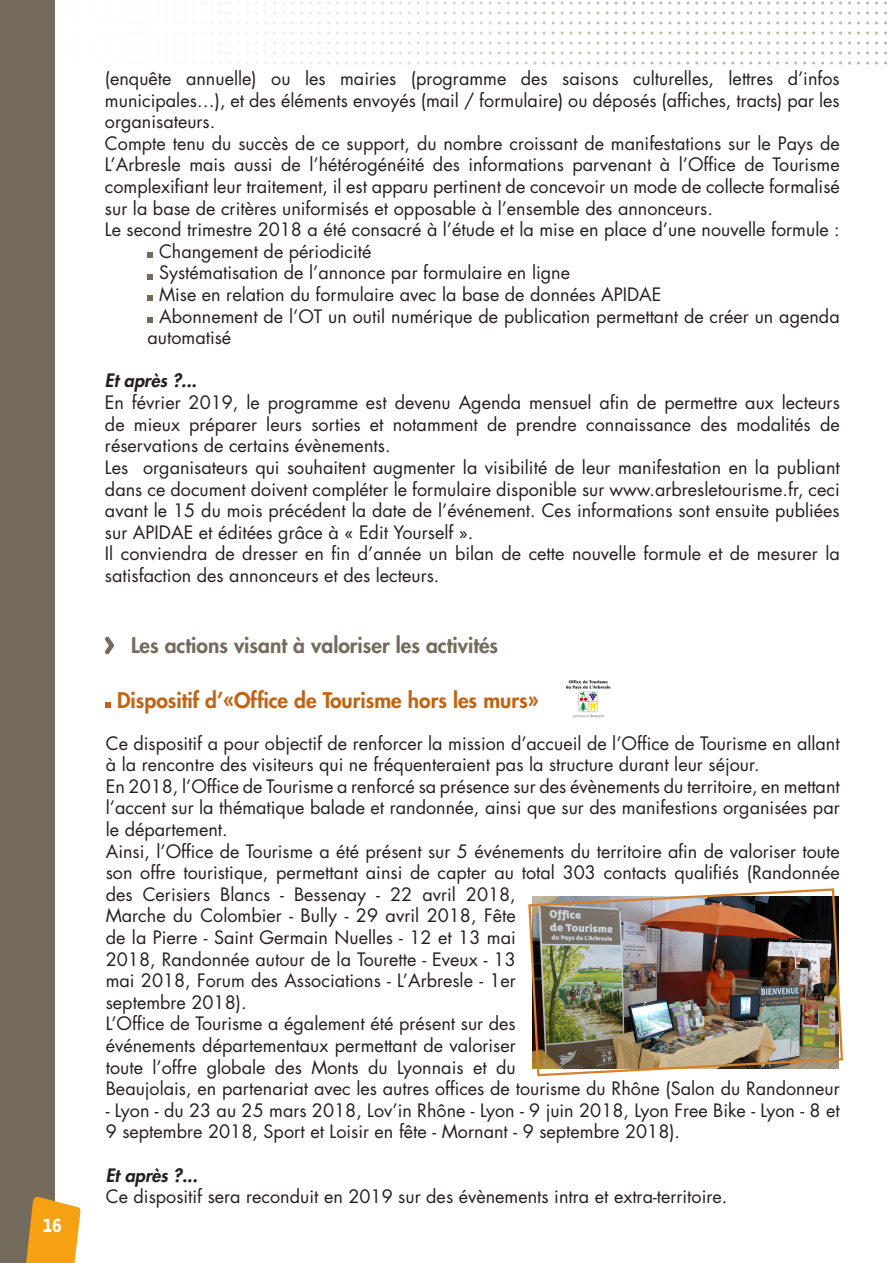
<style>
.page{position:relative;width:893px;height:1263px;background:#fff}
.page>*{position:absolute;margin:0;border:0;box-sizing:border-box;transform-origin:0 0}
.t1{font:800 21px "Futura Std";color:#c26312}
.t2{font:800 21px "Futura Std";color:#756b5c}
.t3{font:700 19.5px "Vista Sans Alt";color:#fff}
.t4{font:18px/21.6px "Futura Std";color:#231f20}
.t5{font:italic 800 18px "Futura Std";color:#231f20}
</style>
<div class="page">
<img style="left:54px;top:2px;width:833px;height:3px">
<img style="left:54px;top:12px;width:833px;height:3px">
<img style="left:54px;top:22px;width:833px;height:3px">
<img style="left:54px;top:32px;width:833px;height:3px">
<img style="left:54px;top:42px;width:833px;height:3px">
<img style="left:54px;top:52px;width:833px;height:3px">
<img style="left:54px;top:62px;width:833px;height:3px">
<div style="left:0;top:0;width:54px;height:1263px;background:#756b5c"></div>
<svg style="left:26px;top:1196px;width:55px;height:67px"></svg>
<svg style="left:105px;top:702px;width:6px;height:6px"></svg>
<img style="left:565px;top:680px;width:46px;height:38px">
<svg style="left:147px;top:252px;width:6px;height:6px"></svg>
<svg style="left:147px;top:274px;width:6px;height:5px"></svg>
<svg style="left:147px;top:295px;width:6px;height:6px"></svg>
<svg style="left:147px;top:317px;width:6px;height:6px"></svg>
<svg style="left:105px;top:637px;width:9px;height:17px"></svg>
<img style="left:528px;top:888px;width:315px;height:189px">
<p class="t3" style="left:43px;top:1215px;width:21px">16</p>
<p class="t4" style="left:105px;top:68px;width:736px;text-align:justify">(enquête annuelle) ou les mairies (programme des saisons culturelles, lettres d’infos municipales…), et des éléments envoyés (mail / formulaire) ou déposés (affiches, tracts) par les organisateurs.</p>
<p class="t4" style="left:105px;top:133px;width:736px;text-align:justify">Compte tenu du succès de ce support, du nombre croissant de manifestations sur le Pays de L’Arbresle mais aussi de l’hétérogénéité des informations parvenant à l’Office de Tourisme complexifiant leur traitement, il est apparu pertinent de concevoir un mode de collecte formalisé sur la base de critères uniformisés et opposable à l’ensemble des annonceurs.</p>
<p class="t4" style="left:105px;top:219px;width:736px">Le second trimestre 2018 a été consacré à l’étude et la mise en place d’une nouvelle formule :</p>
<p class="t4" style="left:159px;top:241px;width:214px">Changement de périodicité</p>
<p class="t4" style="left:159px;top:262px;width:413px">Systématisation de l’annonce par formulaire en ligne</p>
<p class="t4" style="left:159px;top:284px;width:504px">Mise en relation du formulaire avec la base de données APIDAE</p>
<p class="t4" style="left:147px;top:305px;width:694px;text-indent:12px">Abonnement de l’OT un outil numérique de publication permettant de créer un agenda automatisé</p>
<p class="t5" style="left:105px;top:369px;width:93px">Et après ?...</p>
<p class="t4" style="left:105px;top:392px;width:736px;text-align:justify">En février 2019, le programme est devenu Agenda mensuel afin de permettre aux lecteurs de mieux préparer leurs sorties et notamment de prendre connaissance des modalités de réservations de certains évènements.</p>
<p class="t4" style="left:105px;top:457px;width:736px;text-align:justify">Les organisateurs qui souhaitent augmenter la visibilité de leur manifestation en la publiant dans ce document doivent compléter le formulaire disponible sur www.arbresletourisme.fr, ceci avant le 15 du mois précédent la date de l’événement. Ces informations sont ensuite publiées sur APIDAE et éditées grâce à « Edit Yourself ».</p>
<p class="t4" style="left:105px;top:543px;width:736px">Il conviendra de dresser en fin d’année un bilan de cette nouvelle formule et de mesurer la satisfaction des annonceurs et des lecteurs.</p>
<p class="t2" style="left:131px;top:632px;width:369px">Les actions visant à valoriser les activités</p>
<p class="t1" style="left:117px;top:687px;width:423px">Dispositif d’«Office de Tourisme hors les murs»</p>
<p class="t4" style="left:106px;top:732px;width:735px">Ce dispositif a pour objectif de renforcer la mission d’accueil de l’Office de Tourisme en allant à la rencontre des visiteurs qui ne fréquenteraient pas la structure durant leur séjour.</p>
<p class="t4" style="left:106px;top:775px;width:736px;text-align:justify">En 2018, l’Office de Tourisme a renforcé sa présence sur des évènements du territoire, en mettant l’accent sur la thématique balade et randonnée, ainsi que sur des manifestions organisées par le département.</p>
<p class="t4" style="left:106px;top:840px;width:736px">Ainsi, l’Office de Tourisme a été présent sur 5 événements du territoire afin de valoriser toute son offre touristique, permettant ainsi de capter au total 303 contacts qualifiés (Randonnée des Cerisiers Blancs - Bessenay - 22 avril 2018,<br>Marche du Colombier - Bully - 29 avril 2018, Fête<br>de la Pierre - Saint Germain Nuelles - 12 et 13 mai<br>2018, Randonnée autour de la Tourette - Eveux - 13<br>mai 2018, Forum des Associations - L’Arbresle - 1er<br>septembre 2018).</p>
<p class="t4" style="left:106px;top:1013px;width:735px">L’Office de Tourisme a également été présent sur des<br>événements départementaux permettant de valoriser<br>toute l’offre globale des Monts du Lyonnais et du<br>Beaujolais, en partenariat avec les autres offices de tourisme du Rhône (Salon du Randonneur</p>
<p class="t4" style="left:106px;top:1099px;width:735px">- Lyon - du 23 au 25 mars 2018, Lov’in Rhône - Lyon - 9 juin 2018, Lyon Free Bike - Lyon - 8 et<br>9 septembre 2018, Sport et Loisir en fête - Mornant - 9 septembre 2018).</p>
<p class="t5" style="left:106px;top:1163px;width:93px">Et après ?...</p>
<p class="t4" style="left:106px;top:1186px;width:623px">Ce dispositif sera reconduit en 2019 sur des évènements intra et extra-territoire.</p>
</div>
